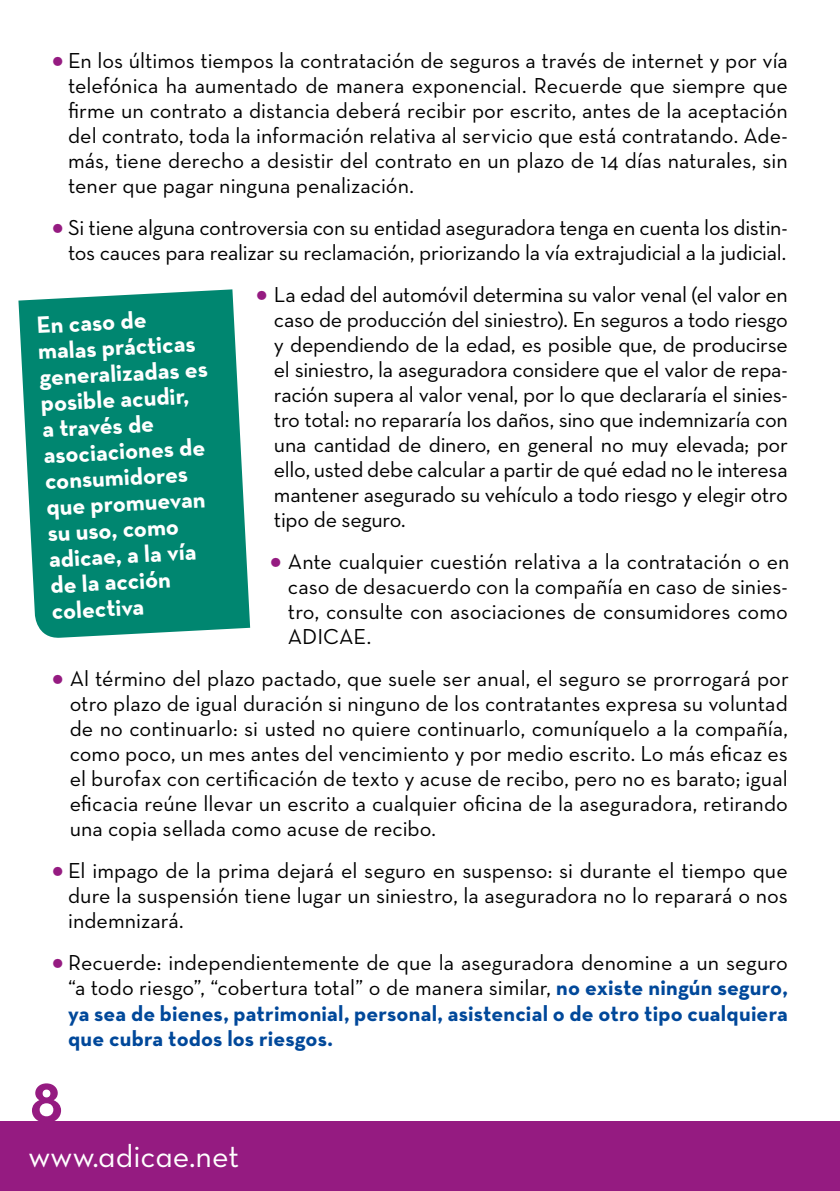
<style>
.page{position:relative;width:840px;height:1191px;background:#fff}
.page>*{position:absolute;margin:0;border:0;box-sizing:border-box;transform-origin:0 0}
.t1{font:700 72px "Neutra Disp";color:#951b81}
.t2{font:32px "Neutra Text Book Alt";color:#fff}
.Destacado{font:700 24px/26px "Neutra Text";color:#fff}
.Párrafo_normal{font:22px/25px "Neutra Text";letter-spacing:-.01em;color:#000;text-align:justify}
.Párrafo_normal-2{font:700 22px/25px "Neutra Text";letter-spacing:.005em;color:#00489a;text-align:justify}
.s1{font-size:48px;color:#951b81}
.s2{font-weight:400;font-size:48px;color:#951b81}
.s3{font-weight:400;color:#000}
</style>
<div class="page">
<div style="left:0;top:1121px;width:839px;height:70px;background:#951b81"></div>
<svg style="left:18px;top:289px;width:232px;height:349px;background:#1a927f"></svg>
<p class="Párrafo_normal" style="left:68px;top:48px;width:721px;text-indent:-17px"><span class="s1">•</span> En los últimos tiempos la contratación de seguros a través de internet y por vía telefónica ha aumentado de manera exponencial. Recuerde que siempre que firme un contrato a distancia deberá recibir por escrito, antes de la aceptación del contrato, toda la información relativa al servicio que está contratando. Ade&shy;más, tiene derecho a desistir del contrato en un plazo de 14 días naturales, sin tener que pagar ninguna penalización.</p>
<p class="Párrafo_normal" style="left:51px;top:215px;width:738px;text-align:right"><span class="s1">•</span> Si tiene alguna controversia con su entidad aseguradora tenga en cuenta los distin&shy;tos cauces para realizar su reclamación, priorizando la vía extrajudicial a la judicial.</p>
<p class="Párrafo_normal" style="left:274px;top:282px;width:515px;text-indent:-19px"><span class="s1">•</span> La edad del automóvil determina su valor venal (el valor en caso de producción del siniestro). En seguros a todo riesgo y dependiendo de la edad, es posible que, de producirse el siniestro, la aseguradora considere que el valor de repa&shy;ración supera al valor venal, por lo que declararía el sinies&shy;tro total: no repararía los daños, sino que indemnizaría con una cantidad de dinero, en general no muy elevada; por ello, usted debe calcular a partir de qué edad no le interesa mantener asegurado su vehículo a todo riesgo y elegir otro tipo de seguro.</p>
<p class="Párrafo_normal" style="left:288px;top:549px;width:503px;text-indent:-19px"><span class="s1">•</span> Ante cualquier cuestión relativa a la contratación o en caso de desacuerdo con la compañía en caso de sinies&shy;tro, consulte con asociaciones de consumidores como ADICAE.</p>
<p class="Párrafo_normal" style="left:70px;top:666px;width:720px;text-indent:-19px"><span class="s1">•</span> Al término del plazo pactado, que suele ser anual, el seguro se prorrogará por otro plazo de igual duración si ninguno de los contratantes expresa su voluntad de no continuarlo: si usted no quiere continuarlo, comuníquelo a la compañía, como poco, un mes antes del vencimiento y por medio escrito. Lo más eficaz es el burofax con certificación de texto y acuse de recibo, pero no es barato; igual eficacia reúne llevar un escrito a cualquier oficina de la aseguradora, retirando una copia sellada como acuse de recibo.</p>
<p class="Párrafo_normal" style="left:68px;top:858px;width:721px;text-indent:-17px"><span class="s1">•</span> El impago de la prima dejará el seguro en suspenso: si durante el tiempo que dure la suspensión tiene lugar un siniestro, la aseguradora no lo reparará o nos indemnizará.</p>
<p class="Párrafo_normal-2" style="left:68px;top:950px;width:721px;text-indent:-17px"><span class="s2">•</span> <span class="s3">Recuerde: independientemente de que la aseguradora denomine a un seguro “a todo riesgo”, “cobertura total” o de manera similar,</span> no existe ningún seguro, ya sea de bienes, patrimonial, personal, asistencial o de otro tipo cualquiera que cubra todos los riesgos.</p>
<p class="Destacado" style="left:36px;top:312px;width:170px;rotate:-3deg">En caso de malas prácticas generalizadas es posible acudir,<br>a través de asociaciones de consumidores que promuevan su uso, como adicae, a la vía de la acción colectiva</p>
<h1 class="t1" style="left:30px;top:1057px;width:34px">8</h1>
<h2 class="t2" style="left:28px;top:1137px;width:212px">www.adicae.net</h2>
</div>
